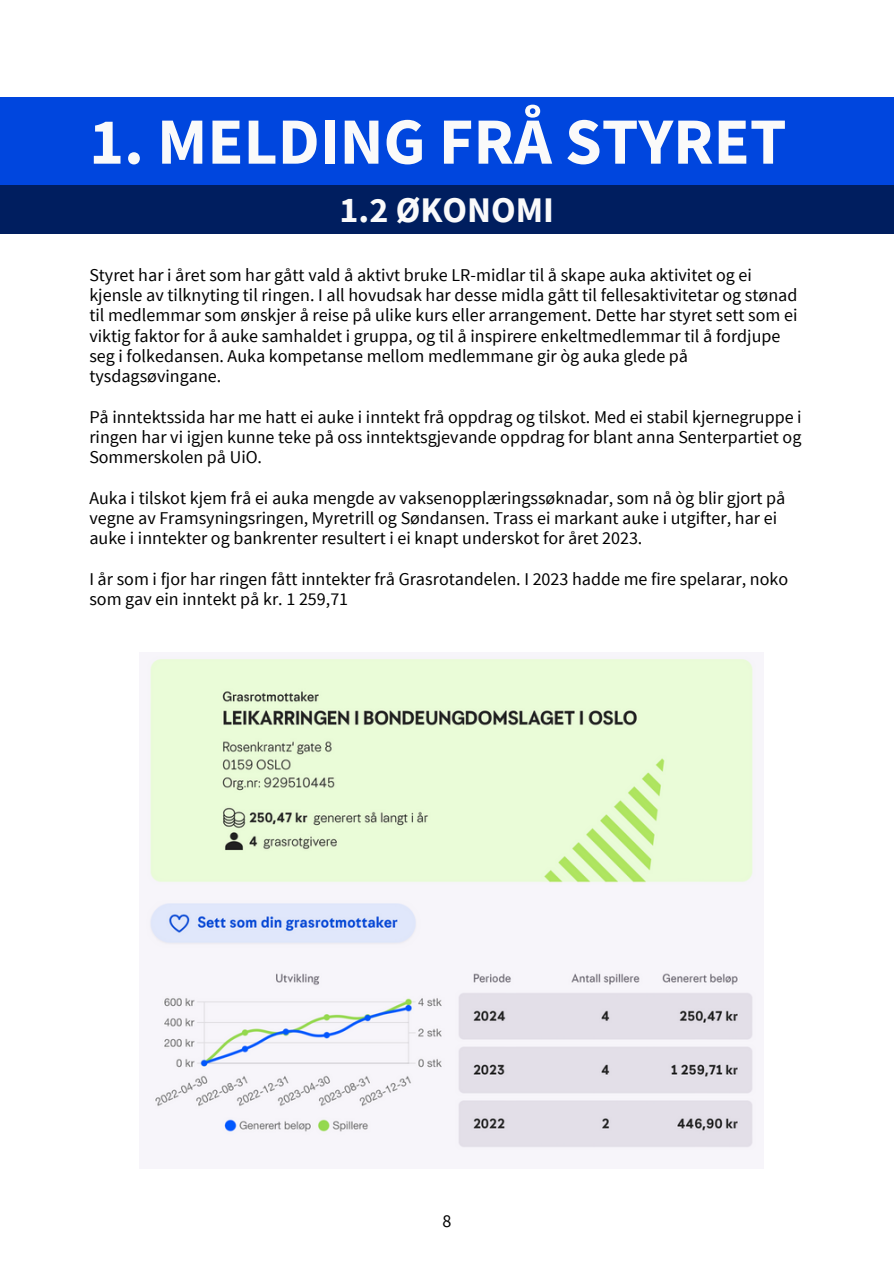
<style>
.page{position:relative;width:894px;height:1264px;background:#fff}
.page>*{position:absolute;margin:0;border:0;box-sizing:border-box;transform-origin:0 0}
.t1{font:700 66px "Source Sans Pro";color:#fafafa}
.t2{font:700 36px "Source Sans Pro";color:#fafafa}
.t3{font:18px/20.2px "Source Sans Pro";color:#000}
</style>
<div class="page">
<div style="left:0;top:97px;width:893px;height:88px;background:#0046de"></div>
<div style="left:0;top:185px;width:893px;height:48px;background:#001e5f"></div>
<img style="left:146px;top:656px;width:610px;height:494px">
<p class="t1" style="left:89px;top:99px;width:698px">1. MELDING FRÅ STYRET</p>
<p class="t2" style="left:339px;top:186px;width:216px">1.2 ØKONOMI</p>
<p class="t3" style="left:89px;top:264px;width:709px">Styret har i året som har gått vald å aktivt bruke LR-midlar til å skape auka aktivitet og ei kjensle av tilknyting til ringen. I all hovudsak har desse midla gått til fellesaktivitetar og stønad til medlemmar som ønskjer å reise på ulike kurs eller arrangement. Dette har styret sett som ei viktig faktor for å auke samhaldet i gruppa, og til å inspirere enkeltmedlemmar til å fordjupe seg i folkedansen. Auka kompetanse mellom medlemmane gir òg auka glede på tysdagsøvingane.</p>
<p class="t3" style="left:89px;top:406px;width:713px;text-align:justify">På inntektssida har me hatt ei auke i inntekt frå oppdrag og tilskot. Med ei stabil kjernegruppe i ringen har vi igjen kunne teke på oss inntektsgjevande oppdrag for blant anna Senterpartiet og Sommerskolen på UiO.</p>
<p class="t3" style="left:89px;top:487px;width:697px">Auka i tilskot kjem frå ei auka mengde av vaksenopplæringssøknadar, som nå òg blir gjort på vegne av Framsyningsringen, Myretrill og Søndansen. Trass ei markant auke i utgifter, har ei auke i inntekter og bankrenter resultert i ei knapt underskot for året 2023.</p>
<p class="t3" style="left:89px;top:568px;width:700px">I år som i fjor har ringen fått inntekter frå Grasrotandelen. I 2023 hadde me fire spelarar, noko som gav ein inntekt på kr. 1 259,71</p>
<h2 class="t3" style="left:442px;top:1210px;width:10px">8</h2>
</div>
